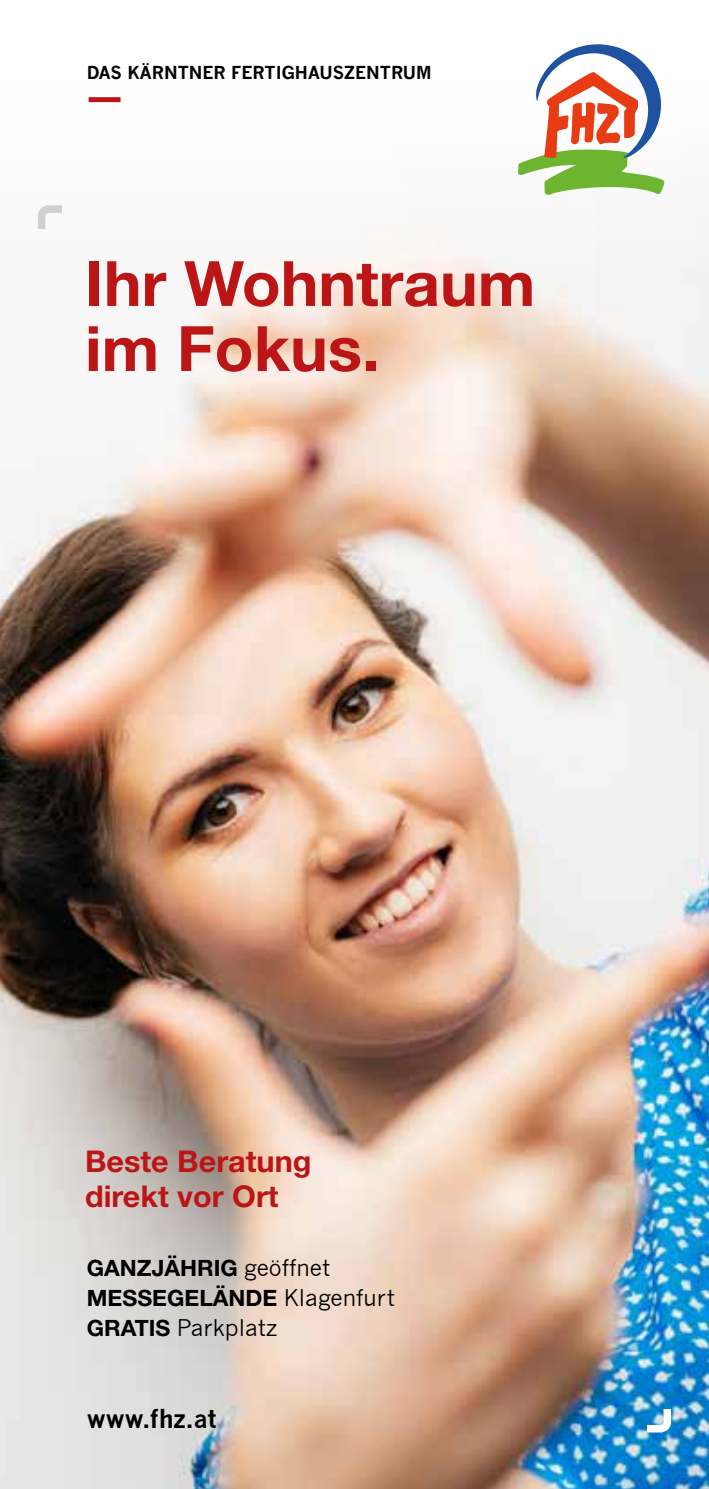
<style>
.page{position:relative;width:709px;height:1489px;background:#fff}
.page>*{position:absolute;margin:0;border:0;box-sizing:border-box;transform-origin:0 0}
.t1{font:700 62.5px/65px "Helvetica Neue";color:#bc1515}
.t2{font:700 30px/35px "Helvetica Neue";color:#bc1515}
.t3{font:700 25px "News Gothic";color:#000}
.t4{font:700 22.5px/30px "Helvetica Neue";color:#000}
.t5{font:22.5px "News Gothic";color:#000}
.t6{font:700 17.5px "News Gothic";color:#000}
.s1{font-family:"News Gothic";font-weight:400}
.s2{font-family:"Helvetica Neue";font-weight:700}
</style>
<div class="page">
<img style="left:0;top:97px;width:709px;height:1391px">
<svg style="left:518px;top:44px;width:146px;height:152px"></svg>
<div style="left:89px;top:97px;width:31px;height:5px;background:#bc1515"></div>
<svg style="left:648px;top:1408px;width:23px;height:24px"></svg>
<svg style="left:38px;top:205px;width:23px;height:24px"></svg>
<p class="t6" style="left:87px;top:61px;width:346px">DAS KÄRNTNER FERTIGHAUSZENTRUM</p>
<h1 class="t1" style="left:85px;top:250px;width:452px">Ihr Wohntraum im Fokus.</h1>
<h2 class="t2" style="left:85px;top:1143px;width:228px">Beste Beratung direkt vor Ort</h2>
<p class="t4" style="left:87px;top:1251px;width:310px">GANZJÄHRIG <span class="s1">geöffnet<br></span>MESSEGELÄNDE <span class="s1">Klagenfurt</span></p>
<p class="t5" style="left:87px;top:1314px;width:192px"><span class="s2">GRATIS</span> Parkplatz</p>
<p class="t3" style="left:87px;top:1403px;width:131px">www.fhz.at</p>
</div>
